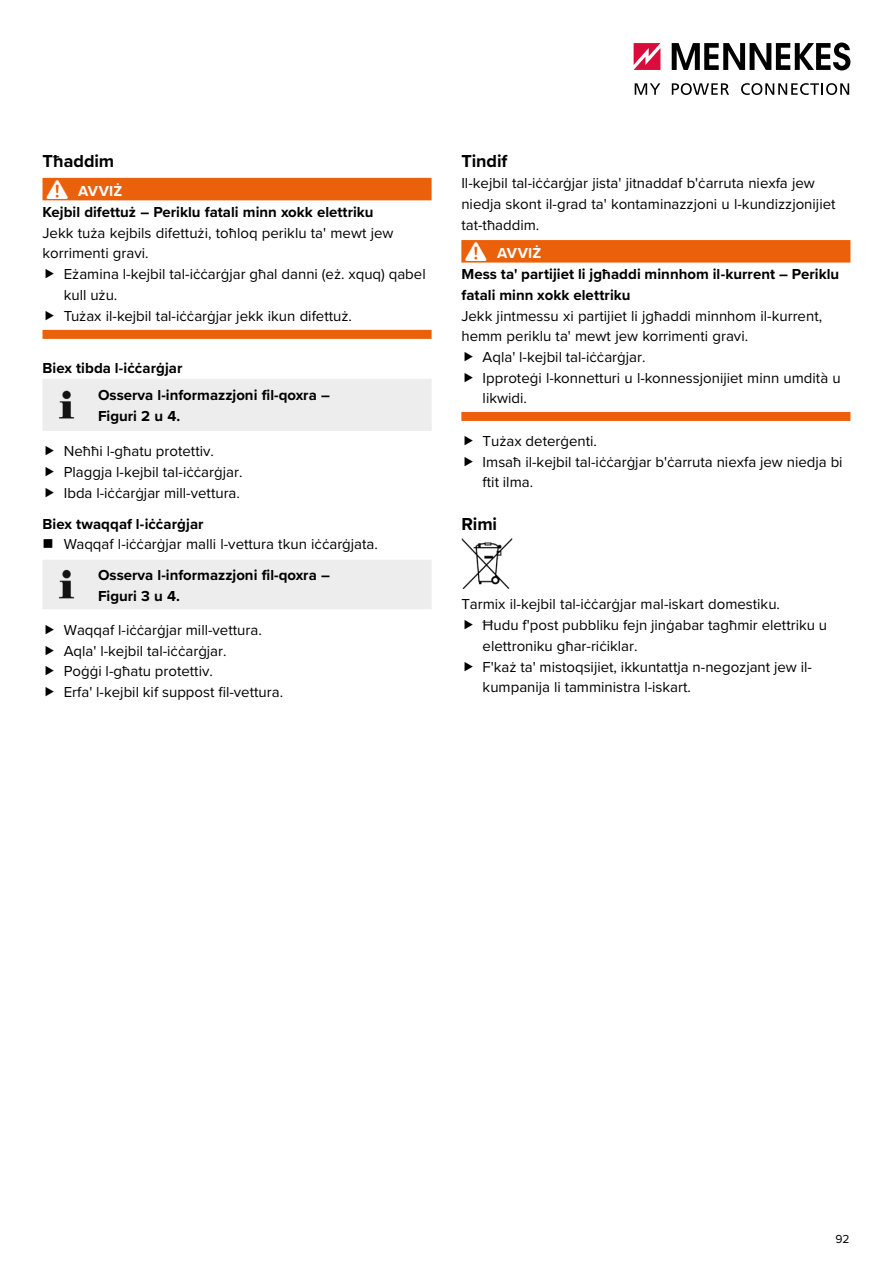
<style>
.page{position:relative;width:893px;height:1263px;background:#fff}
.page>*{position:absolute;margin:0;border:0;box-sizing:border-box;transform-origin:0 0}
.t1{font:700 18px "Proxima Nova";letter-spacing:-.005em;color:#000}
.t2{font:15px/20.7px "Proxima Nova";color:#000}
.t3{font:700 15px/20.7px "Proxima Nova";color:#000}
.t4{font:700 15px "Proxima Nova";letter-spacing:.01em;color:#fff}
.t5{font:12px "Proxima Nova";color:#000}
</style>
<div class="page">
<svg style="left:635px;top:83px;width:25px;height:12px"></svg>
<svg style="left:672px;top:83px;width:57px;height:12px"></svg>
<svg style="left:741px;top:83px;width:108px;height:12px"></svg>
<svg style="left:634px;top:43px;width:26px;height:27px"></svg>
<svg style="left:672px;top:43px;width:178px;height:27px"></svg>
<div style="left:43px;top:178px;width:389px;height:22px;background:#eb600a"></div>
<div style="left:43px;top:330px;width:389px;height:9px;background:#eb600a"></div>
<div style="left:43px;top:379px;width:389px;height:52px;background:#ededed"></div>
<div style="left:43px;top:560px;width:389px;height:49px;background:#ededed"></div>
<img style="left:49px;top:386px;width:36px;height:36px">
<img style="left:49px;top:566px;width:36px;height:36px">
<div style="left:461px;top:240px;width:389px;height:23px;background:#eb600a"></div>
<div style="left:461px;top:412px;width:389px;height:9px;background:#eb600a"></div>
<img style="left:461px;top:538px;width:51px;height:51px">
<p class="t1" style="left:43px;top:148px;width:73px">Tħaddim</p>
<p class="t4" style="left:78px;top:180px;width:46px">AVVIŻ</p>
<p class="t3" style="left:43px;top:201px;width:333px">Kejbil difettuż – Periklu fatali minn xokk elettriku</p>
<p class="t2" style="left:43px;top:222px;width:352px">Jekk tuża kejbils difettużi, toħloq periklu ta' mewt jew korrimenti gravi.</p>
<p class="t2" style="left:64px;top:263px;width:363px;line-height:21.1px">Eżamina l-kejbil tal-iċċarġjar għal danni (eż. xquq) qabel kull użu.<br>Tużax il-kejbil tal-iċċarġjar jekk ikun difettuż.</p>
<p class="t3" style="left:98px;top:354px;width:233px;line-height:27.6px;text-indent:-56px">Biex tibda l-iċċarġjar<br>Osserva l-informazzjoni fil-qoxra –</p>
<p class="t3" style="left:98px;top:405px;width:84px">Figuri 2 u 4.</p>
<p class="t2" style="left:64px;top:440px;width:180px">Neħħi l-għatu protettiv.<br>Plaggja l-kejbil tal-iċċarġjar.<br>Ibda l-iċċarġjar mill-vettura.</p>
<p class="t3" style="left:43px;top:513px;width:163px">Biex twaqqaf l-iċċarġjar</p>
<p class="t2" style="left:64px;top:533px;width:316px">Waqqaf l-iċċarġjar malli l-vettura tkun iċċarġjata.</p>
<p class="t3" style="left:98px;top:564px;width:233px">Osserva l-informazzjoni fil-qoxra –<br>Figuri 3 u 4.</p>
<p class="t2" style="left:64px;top:619px;width:221px">Waqqaf l-iċċarġjar mill-vettura.<br>Aqla' l-kejbil tal-iċċarġjar.<br>Poġġi l-għatu protettiv.<br>Erfa' l-kejbil kif suppost fil-vettura.</p>
<p class="t1" style="left:461px;top:148px;width:48px">Tindif</p>
<p class="t2" style="left:461px;top:172px;width:376px">Il-kejbil tal-iċċarġjar jista' jitnaddaf b'ċarruta niexfa jew niedja skont il-grad ta' kontaminazzjoni u l-kundizzjonijiet tat-tħaddim.</p>
<p class="t4" style="left:497px;top:242px;width:46px">AVVIŻ</p>
<p class="t3" style="left:461px;top:263px;width:379px">Mess ta' partijiet li jgħaddi minnhom il-kurrent – Periklu fatali minn xokk elettriku</p>
<p class="t2" style="left:461px;top:304px;width:362px">Jekk jintmessu xi partijiet li jgħaddi minnhom il-kurrent,</p>
<p class="t2" style="left:461px;top:325px;width:288px">hemm periklu ta' mewt jew korrimenti gravi.</p>
<p class="t2" style="left:483px;top:346px;width:164px">Aqla' l-kejbil tal-iċċarġjar.</p>
<p class="t2" style="left:483px;top:367px;width:360px">Ipproteġi l-konnetturi u l-konnessjonijiet minn umdità u</p>
<p class="t2" style="left:483px;top:387px;width:46px">likwidi.</p>
<p class="t2" style="left:483px;top:430px;width:362px">Tużax deterġenti.<br>Imsaħ il-kejbil tal-iċċarġjar b'ċarruta niexfa jew niedja bi ftit ilma.</p>
<p class="t1" style="left:461px;top:511px;width:37px">Rimi</p>
<p class="t2" style="left:483px;top:593px;width:346px;text-indent:-21px">Tarmix il-kejbil tal-iċċarġjar mal-iskart domestiku.<br>Ħudu f'post pubbliku fejn jinġabar tagħmir elettriku u elettroniku għar-riċiklar.<br>F'każ ta' mistoqsijiet, ikkuntattja n-negozjant jew il&shy;kumpanija li tamministra l-iskart.</p>
<p class="t5" style="left:835px;top:1230px;width:16px">92</p>
</div>
